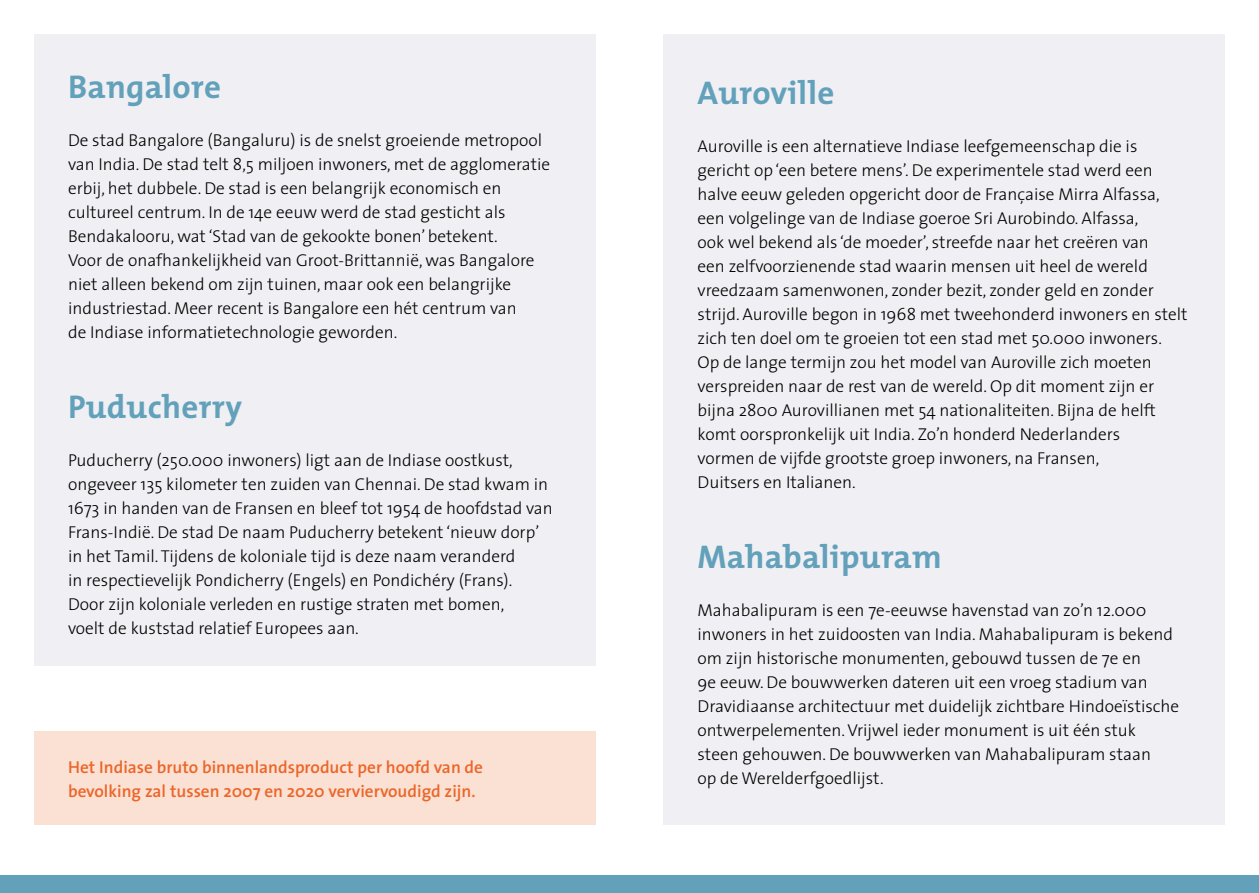
<style>
.page{position:relative;width:1259px;height:893px;background:#fff}
.page>*{position:absolute;margin:0;border:0;box-sizing:border-box;transform-origin:0 0}
.t1{font:700 33px "The Mix";letter-spacing:.01em;color:#63a1bb}
.t2{font:300 17.25px/24px "The Sans";color:#000}
.t3{font:600 17.25px/24px "The Sans";color:#eb6628}
</style>
<div class="page">
<div style="left:34px;top:34px;width:561px;height:631px;background:#f0f0f4"></div>
<div style="left:663px;top:34px;width:562px;height:791px;background:#f0f0f4"></div>
<div style="left:0;top:876px;width:1259px;height:17px;background:#63a1bb"></div>
<div style="left:34px;top:731px;width:561px;height:94px;background:#fbe0d4"></div>
<h1 class="t1" style="left:68px;top:60px;width:154px">Bangalore</h1>
<p class="t2" style="left:68px;top:128px;width:483px">De stad Bangalore (Bangaluru) is de snelst groeiende metropool van India. De stad telt 8,5 miljoen inwoners, met de agglomeratie erbij, het dubbele. De stad is een belangrijk economisch en cultureel centrum. In de 14e eeuw werd de stad gesticht als Bendakalooru, wat ‘Stad van de gekookte bonen’ betekent.<br>Voor de onafhankelijkheid van Groot-Brittannië, was Bangalore niet alleen bekend om zijn tuinen, maar ook een belangrijke industriestad. Meer recent is Bangalore een hét centrum van<br>de Indiase informatietechnologie geworden.</p>
<h1 class="t1" style="left:68px;top:379px;width:175px">Puducherry</h1>
<p class="t2" style="left:68px;top:447px;width:486px">Puducherry (250.000 inwoners) ligt aan de Indiase oostkust, ongeveer 135 kilometer ten zuiden van Chennai. De stad kwam in 1673 in handen van de Fransen en bleef tot 1954 de hoofdstad van Frans-Indië. De stad De naam Puducherry betekent ‘nieuw dorp’ in het Tamil. Tijdens de koloniale tijd is deze naam veranderd<br>in respectievelijk Pondicherry (Engels) en Pondichéry (Frans).<br>Door zijn koloniale verleden en rustige straten met bomen,<br>voelt de kuststad relatief Europees aan.</p>
<p class="t3" style="left:68px;top:754px;width:416px">Het Indiase bruto binnenlandsproduct per hoofd van de bevolking zal tussen 2007 en 2020 verviervoudigd zijn.</p>
<h1 class="t1" style="left:697px;top:66px;width:138px">Auroville</h1>
<p class="t2" style="left:697px;top:134px;width:491px">Auroville is een alternatieve Indiase leefgemeenschap die is gericht op ‘een betere mens’. De experimentele stad werd een halve eeuw geleden opgericht door de Française Mirra Alfassa, een volgelinge van de Indiase goeroe Sri Aurobindo. Alfassa,<br>ook wel bekend als ‘de moeder’, streefde naar het creëren van<br>een zelfvoorzienende stad waarin mensen uit heel de wereld vreedzaam samenwonen, zonder bezit, zonder geld en zonder strijd. Auroville begon in 1968 met tweehonderd inwoners en stelt zich ten doel om te groeien tot een stad met 50.000 inwoners.<br>Op de lange termijn zou het model van Auroville zich moeten verspreiden naar de rest van de wereld. Op dit moment zijn er bijna 2800 Aurovillianen met 54 nationaliteiten. Bijna de helft komt oorspronkelijk uit India. Zo’n honderd Nederlanders<br>vormen de vijfde grootste groep inwoners, na Fransen,<br>Duitsers en Italianen.</p>
<h1 class="t1" style="left:697px;top:529px;width:246px">Mahabalipuram</h1>
<p class="t2" style="left:697px;top:597px;width:483px">Mahabalipuram is een 7e-eeuwse havenstad van zo’n 12.000 inwoners in het zuidoosten van India. Mahabalipuram is bekend om zijn historische monumenten, gebouwd tussen de 7e en<br>9e eeuw. De bouwwerken dateren uit een vroeg stadium van Dravidiaanse architectuur met duidelijk zichtbare Hindoeïstische ontwerpelementen.Vrijwel ieder monument is uit één stuk steen gehouwen. De bouwwerken van Mahabalipuram staan<br>op de Werelderfgoedlijst.</p>
</div>
